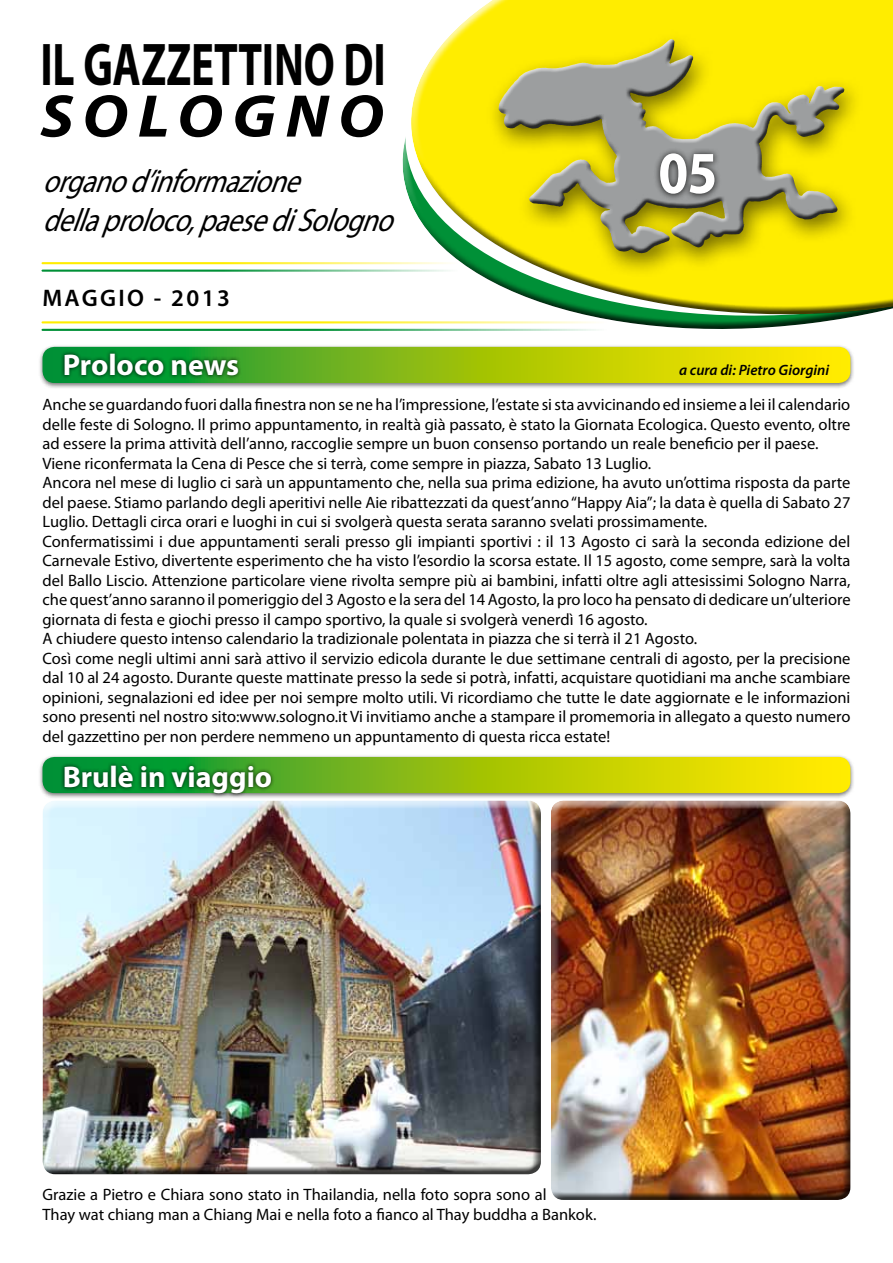
<style>
.page{position:relative;width:893px;height:1263px;background:#fff}
.page>*{position:absolute;margin:0;border:0;box-sizing:border-box;transform-origin:0 0}
.t1{font:700 60.6px "Myriad Pro";letter-spacing:-.005em;color:#000;scale:.71 1}
.t2{font:italic 700 60.6px "Myriad Pro";letter-spacing:.145em;color:#000;scale:1.07 1}
.t3{font:700 60px "Myriad Pro";color:#fff;scale:.9 1}
.t4{font:italic 32.4px/39px "Myriad Pro";color:#000;scale:.87 1}
.t5{font:700 30px "Myriad Pro";color:#fff}
.t6{font:600 24px "Myriad Pro";letter-spacing:.1em;color:#000}
.t7{font:16.5px/19.5px "Myriad Pro";color:#000}
.t8{font:italic 600 15px "Myriad Pro";color:#000}
</style>
<div class="page">
<svg style="left:398px;top:137px;width:414px;height:192px"></svg>
<svg style="left:406px;top:0;width:487px;height:180px;fill:#ffed00"></svg>
<svg style="left:413px;top:25px;width:480px;height:298px;fill:#ffed00"></svg>
<hr style="left:43px;top:321px;width:668px;height:2px;background:#ffed00">
<hr style="left:43px;top:329px;width:668px;height:2px;background:#009037">
<hr style="left:43px;top:262px;width:447px;height:2px;background:#ffed00">
<hr style="left:43px;top:270px;width:447px;height:2px;background:#009037">
<div style="left:483px;top:28px;width:380px;height:249px;background:#000;opacity:.55"></div>
<div style="left:495px;top:37px;width:352px;height:220px;background:#000;opacity:.75"></div>
<div style="left:653px;top:147px;width:68px;height:54px;background:#000;opacity:.9"></div>
<div style="left:38px;top:344px;width:817px;height:46px;background:#000;opacity:.55"></div>
<svg style="left:43px;top:347px;width:807px;height:36px;background:#a5c60e"></svg>
<div style="left:38px;top:754px;width:817px;height:46px;background:#000;opacity:.55"></div>
<svg style="left:43px;top:757px;width:807px;height:36px;background:#abc80c"></svg>
<div style="left:60px;top:349px;width:182px;height:31px;background:#000;opacity:.85"></div>
<div style="left:60px;top:761px;width:215px;height:37px;background:#000;opacity:.85"></div>
<div style="left:41px;top:802px;width:501px;height:373px;background:#000;opacity:.75"></div>
<div style="left:551px;top:802px;width:300px;height:399px;background:#000;opacity:.75"></div>
<h1 class="t1" style="left:40px;top:25px;width:488px">IL GAZZETTINO DI</h1>
<h1 class="t2" style="left:40px;top:77px;width:323px">SOLOGNO</h1>
<h3 class="t4" style="left:43px;top:161px;width:419px">organod’informazione dellaproloco,paesediSologno</h3>
<h3 class="t6" style="left:43px;top:282px;width:189px">MAGGIO - 2013</h3>
<h2 class="t3" style="left:658px;top:134px;width:67px">05</h2>
<h3 class="t5" style="left:63px;top:345px;width:178px">Proloco news</h3>
<p class="t8" style="left:679px;top:361px;width:152px">a cura di: Pietro Giorgini</p>
<p class="t7" style="left:43px;top:395px;width:810px">Anche se guardando fuori dalla finestra non se ne ha l’impressione, l’estate si sta avvicinando ed insieme a lei il calendario delle feste di Sologno. Il primo appuntamento, in realtà già passato, è stato la Giornata Ecologica. Questo evento, oltre ad essere la prima attività dell’anno, raccoglie sempre un buon consenso portando un reale beneficio per il paese.<br>Viene riconfermata la Cena di Pesce che si terrà, come sempre in piazza, Sabato 13 Luglio.<br>Ancora nel mese di luglio ci sarà un appuntamento che, nella sua prima edizione, ha avuto un’ottima risposta da parte del paese. Stiamo parlando degli aperitivi nelle Aie ribattezzati da quest’anno “Happy Aia”; la data è quella di Sabato 27<br>Luglio. Dettagli circa orari e luoghi in cui si svolgerà questa serata saranno svelati prossimamente.<br>Confermatissimi i due appuntamenti serali presso gli impianti sportivi : il 13 Agosto ci sarà la seconda edizione del Carnevale Estivo, divertente esperimento che ha visto l’esordio la scorsa estate. Il 15 agosto, come sempre, sarà la volta del Ballo Liscio. Attenzione particolare viene rivolta sempre più ai bambini, infatti oltre agli attesissimi Sologno Narra, che quest’anno saranno il pomeriggio del 3 Agosto e la sera del 14 Agosto, la pro loco ha pensato di dedicare un’ulteriore giornata di festa e giochi presso il campo sportivo, la quale si svolgerà venerdì 16 agosto.<br>A chiudere questo intenso calendario la tradizionale polentata in piazza che si terrà il 21 Agosto.<br>Così come negli ultimi anni sarà attivo il servizio edicola durante le due settimane centrali di agosto, per la precisione dal 10 al 24 agosto. Durante queste mattinate presso la sede si potrà, infatti, acquistare quotidiani ma anche scambiare opinioni, segnalazioni ed idee per noi sempre molto utili. Vi ricordiamo che tutte le date aggiornate e le informazioni sono presenti nel nostro sito:www.sologno.it Vi invitiamo anche a stampare il promemoria in allegato a questo numero del gazzettino per non perdere nemmeno un appuntamento di questa ricca estate!</p>
<h3 class="t5" style="left:63px;top:758px;width:211px">Brulè in viaggio</h3>
<p class="t7" style="left:43px;top:1185px;width:555px">Grazie a Pietro e Chiara sono stato in Thailandia, nella foto sopra sono al<br>Thay wat chiang man a Chiang Mai e nella foto a fianco al Thay buddha a Bankok.</p>
</div>
